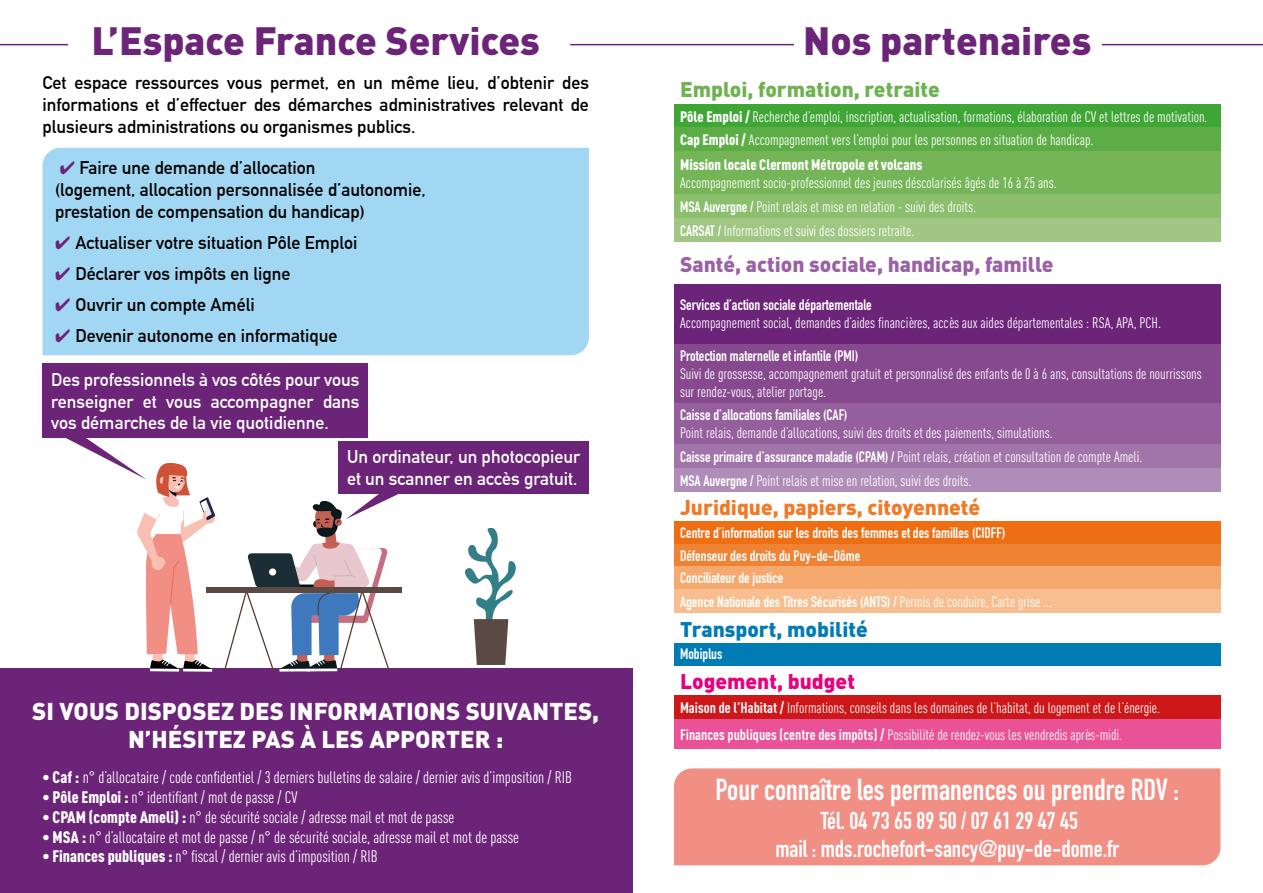
<style>
.page{position:relative;width:1263px;height:893px;background:#fff}
.page>*{position:absolute;margin:0;border:0;box-sizing:border-box;transform-origin:0 0}
.t1{font:900 39px "DIN";color:#6c2479}
.t2{font:700 30px "DIN Condensed";color:#fff}
.t3{font:900 24px/28.8px "DIN";color:#fff;text-align:center}
.t4{font:700 24px/28.8px "DIN Condensed";color:#fff;text-align:center}
.t5{font:900 21px "DIN";color:#9a61a5}
.t6{font:900 21px "DIN";color:#ef7a28}
.t7{font:900 21px "DIN";color:#6eb252}
.t8{font:900 21px "DIN";color:#007bb3}
.t9{font:900 21px "DIN";color:#e6007d}
.t10{font:700 18px/21.6px "DIN Alternate";color:#000;text-align:justify}
.t11{font:700 18px/21.6px "DIN Alternate";color:#fff;text-align:justify}
.t12{font:16.5px "DIN Cond";color:#fff}
.t13{font:15px/24px "DIN Cond";color:#fff}
.t14{font:700 15px/23.1px "DIN Condensed";color:#fff}
.s1{color:#6c2479}
.s2{font-weight:900}
.s3{font-family:"DIN Condensed";font-weight:700}
.s4{font-family:"DIN Cond";font-weight:400}
.s5{font-weight:700}
</style>
<div class="page">
<div style="left:674px;top:768px;width:546px;height:97px;background:#f28f85"></div>
<div style="left:0;top:669px;width:632px;height:224px;background:#6c2479"></div>
<hr style="left:570px;top:44px;width:224px;height:1px;background:#6c2479">
<hr style="left:1102px;top:44px;width:161px;height:1px;background:#6c2479">
<hr style="left:0;top:44px;width:68px;height:1px;background:#6c2479">
<div style="left:43px;top:148px;width:546px;height:207px;background:#a2d7f4"></div>
<svg style="left:465px;top:528px;width:51px;height:137px"></svg>
<div style="left:206px;top:588px;width:196px;height:5px;background:#5b4a43"></div>
<hr style="left:183px;top:669px;width:29px;height:3px;background:#fff">
<hr style="left:150px;top:669px;width:29px;height:3px;background:#fff">
<div style="left:43px;top:364px;width:325px;height:74px;background:#6c2479"></div>
<div style="left:338px;top:441px;width:251px;height:52px;background:#6c2479"></div>
<svg style="left:64px;top:438px;width:152px;height:231px"></svg>
<svg style="left:223px;top:493px;width:180px;height:180px"></svg>
<div style="left:674px;top:104px;width:546px;height:24px;background:#3fa535"></div>
<div style="left:674px;top:128px;width:546px;height:23px;background:#5dad46"></div>
<div style="left:674px;top:151px;width:546px;height:43px;background:#75b558"></div>
<div style="left:674px;top:194px;width:546px;height:24px;background:#8bbe6d"></div>
<div style="left:674px;top:218px;width:546px;height:24px;background:#9fc783"></div>
<div style="left:674px;top:284px;width:546px;height:60px;background:#6c2479"></div>
<div style="left:674px;top:344px;width:546px;height:59px;background:#86498e"></div>
<div style="left:674px;top:403px;width:546px;height:41px;background:#945f9c"></div>
<div style="left:674px;top:444px;width:546px;height:24px;background:#a175aa"></div>
<div style="left:674px;top:468px;width:546px;height:24px;background:#b08cb9"></div>
<div style="left:674px;top:521px;width:546px;height:23px;background:#ed6e13"></div>
<div style="left:674px;top:544px;width:546px;height:23px;background:#f08233"></div>
<div style="left:674px;top:567px;width:546px;height:22px;background:#f6a96e"></div>
<div style="left:674px;top:589px;width:546px;height:24px;background:#f9be8f"></div>
<div style="left:674px;top:643px;width:546px;height:22px;background:#007bb3"></div>
<div style="left:674px;top:695px;width:546px;height:24px;background:#cd1719"></div>
<div style="left:674px;top:719px;width:546px;height:30px;background:#ea5297"></div>
<h1 class="t1" style="left:92px;top:14px;width:450px">L’Espace France Services</h1>
<h1 class="t1" style="left:803px;top:15px;width:290px">Nos partenaires</h1>
<p class="t10" style="left:43px;top:71px;width:548px">Cet espace ressources vous permet, en un même lieu, d’obtenir des informations et d’effectuer des démarches administratives relevant de plusieurs administrations ou organismes publics.</p>
<p class="t10" style="left:55px;top:156px;width:372px;text-align:left"><span class="s1">✔</span> Faire une demande d’allocation<br>(logement, allocation personnalisée d’autonomie, prestation de compensation du handicap)</p>
<p class="t10" style="left:55px;top:230px;width:304px"><span class="s1">✔</span> Actualiser votre situation Pôle Emploi</p>
<p class="t10" style="left:55px;top:262px;width:237px"><span class="s1">✔</span> Déclarer vos impôts en ligne</p>
<p class="t10" style="left:55px;top:293px;width:201px"><span class="s1">✔</span> Ouvrir un compte Améli</p>
<p class="t10" style="left:55px;top:324px;width:284px"><span class="s1">✔</span> Devenir autonome en informatique</p>
<p class="t11" style="left:51px;top:368px;width:310px">Des professionnels à vos côtés pour vous renseigner et vous accompagner dans vos démarches de la vie quotidienne.</p>
<p class="t11" style="left:347px;top:445px;width:234px">Un ordinateur, un photocopieur et un scanner en accès gratuit.</p>
<h3 class="t7" style="left:680px;top:75px;width:261px">Emploi, formation, retraite</h3>
<p class="t13" style="left:680px;top:104px;width:529px"><span class="s2">Pôle Emploi /</span> Recherche d’emploi, inscription, actualisation, formations, élaboration de CV et lettres de motivation.<br><span class="s2">Cap Emploi /</span> Accompagnement vers l’emploi pour les personnes en situation de handicap.<br><span class="s2">Mission locale Clermont Métropole et volcans</span></p>
<p class="t13" style="left:680px;top:170px;width:378px">Accompagnement socio-professionnel des jeunes déscolarisés âgés de 16 à 25 ans.<br><span class="s3">MSA Auvergne /</span> Point relais et mise en relation - suivi des droits.<br><span class="s3">CARSAT /</span> Informations et suivi des dossiers retraite.</p>
<h3 class="t5" style="left:680px;top:250px;width:375px">Santé, action sociale, handicap, famille</h3>
<p class="t14" style="left:680px;top:293px;width:193px">Services d’action sociale départementale</p>
<p class="t13" style="left:680px;top:311px;width:482px">Accompagnement social, demandes d’aides financières, accès aux aides départementales : RSA, APA, PCH.</p>
<p class="t14" style="left:680px;top:344px;width:180px">Protection maternelle et infantile (PMI)</p>
<p class="t13" style="left:680px;top:364px;width:523px;line-height:18px">Suivi de grossesse, accompagnement gratuit et personnalisé des enfants de 0 à 6 ans, consultations de nourrissons sur rendez-vous, atelier portage.</p>
<p class="t14" style="left:680px;top:403px;width:169px">Caisse d’allocations familiales (CAF)</p>
<p class="t13" style="left:680px;top:421px;width:464px">Point relais, demande d’allocations, suivi des droits et des paiements, simulations.<br><span class="s3">Caisse primaire d’assurance maladie (CPAM) /</span> Point relais, création et consultation de compte Ameli.<br><span class="s3">MSA Auvergne /</span> Point relais et mise en relation, suivi des droits.</p>
<h3 class="t6" style="left:680px;top:494px;width:302px">Juridique, papiers, citoyenneté</h3>
<p class="t14" style="left:680px;top:521px;width:374px">Centre d’information sur les droits des femmes et des familles (CIDFF)<br>Défenseur des droits du Puy-de-Dôme<br>Conciliateur de justice<br>Agence Nationale des Titres Sécurisés (ANTS) / <span class="s4">Permis de conduire, Carte grise ...</span></p>
<h3 class="t8" style="left:680px;top:615px;width:189px">Transport, mobilité</h3>
<p class="t14" style="left:680px;top:643px;width:44px">Mobiplus</p>
<h3 class="t9" style="left:680px;top:667px;width:176px">Logement, budget</h3>
<p class="t13" style="left:680px;top:694px;width:482px;line-height:26.8px"><span class="s5">Maison de l’Habitat /</span> Informations, conseils dans les domaines de l’habitat, du logement et de l’énergie.<br><span class="s5">Finances publiques (centre des impôts) /</span> Possibilité de rendez-vous les vendredis après-midi.</p>
<h3 class="t3" style="left:32px;top:695px;width:568px">SI VOUS DISPOSEZ DES INFORMATIONS SUIVANTES,<br>N’HÉSITEZ PAS À LES APPORTER :</h3>
<p class="t12" style="left:43px;top:768px;width:531px"><span class="s2">• Caf :</span> n° d’allocataire / code confidentiel / 3 derniers bulletins de salaire / dernier avis d’imposition / RIB</p>
<p class="t12" style="left:43px;top:788px;width:256px"><span class="s2">• Pôle Emploi :</span> n° identifiant / mot de passe / CV</p>
<p class="t12" style="left:43px;top:807px;width:413px"><span class="s2">• CPAM (compte Ameli) :</span> n° de sécurité sociale / adresse mail et mot de passe</p>
<p class="t12" style="left:43px;top:827px;width:478px"><span class="s2">• MSA :</span> n° d’allocataire et mot de passe / n° de sécurité sociale, adresse mail et mot de passe</p>
<p class="t12" style="left:43px;top:847px;width:337px"><span class="s2">• Finances publiques :</span> n° fiscal / dernier avis d’imposition / RIB</p>
<h2 class="t2" style="left:715px;top:769px;width:465px">Pour connaître les permanences ou prendre RDV :</h2>
<h3 class="t4" style="left:775px;top:806px;width:345px">Tél. 04 73 65 89 50 / 07 61 29 47 45<br>mail : mds.rochefort-sancy@puy-de-dome.fr</h3>
</div>
